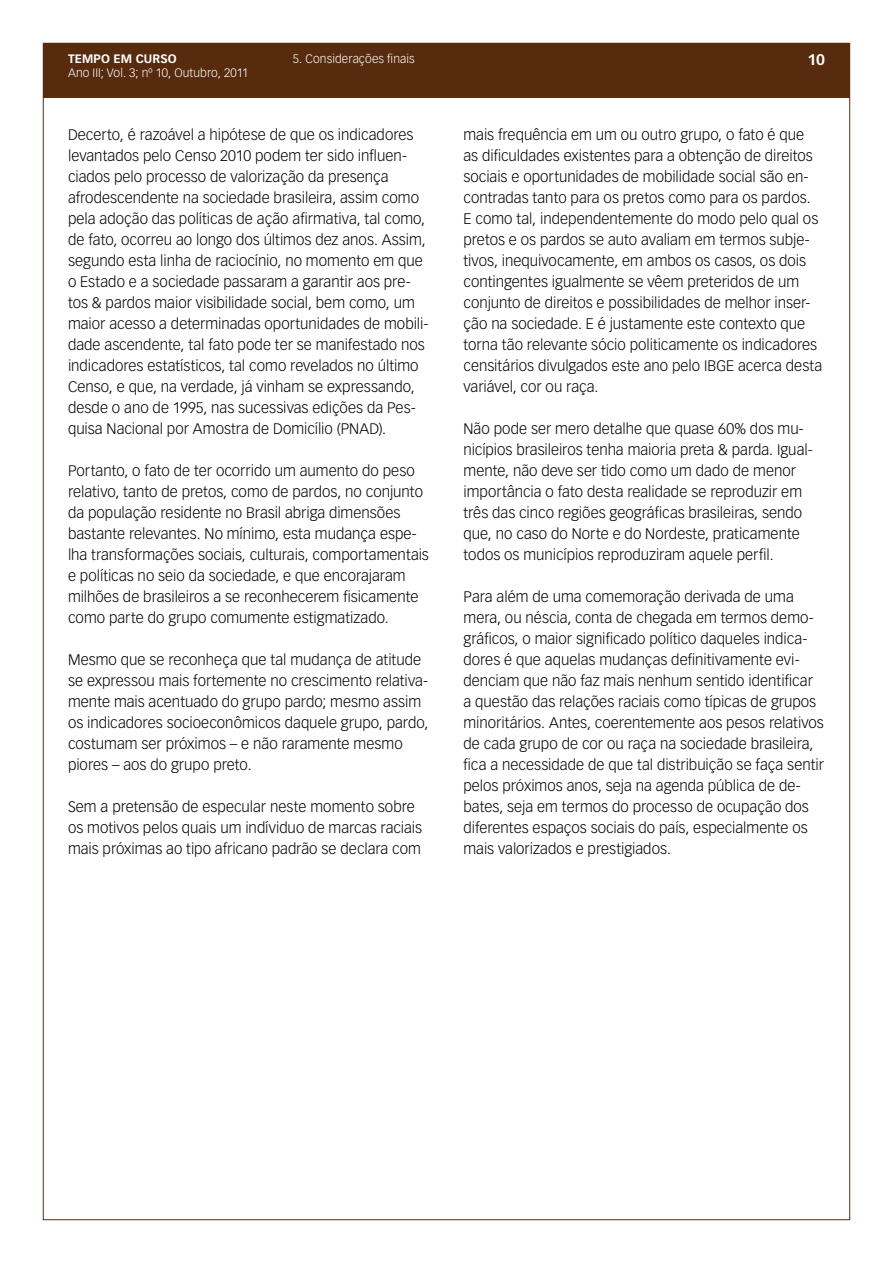
<style>
.page{position:relative;width:893px;height:1263px;background:#fff}
.page>*{position:absolute;margin:0;border:0;box-sizing:border-box;transform-origin:0 0}
.t1{font:300 15px/21px "Vectora LT Std";color:#000}
.t2{font:700 15px "Vectora LT Std";color:#fff}
.t3{font:300 12px "Vectora LT Std";letter-spacing:.01em;color:#fff}
.t4{font:700 12px "Vectora LT Std";letter-spacing:.01em;color:#fff}
</style>
<div class="page">
<div style="left:43px;top:43px;width:806px;height:55px;background:#572b0e"></div>
<p class="t3" style="left:293px;top:52px;width:123px">5. Considerações finais</p>
<p class="t4" style="left:68px;top:51px;width:110px">TEMPO EM CURSO</p>
<p class="t2" style="left:808px;top:51px;width:19px">10</p>
<p class="t3" style="left:68px;top:66px;width:182px">Ano III; Vol. 3; nº 10, Outubro, 2011</p>
<p class="t1" style="left:68px;top:124px;width:362px">Decerto, é razoável a hipótese de que os indicadores levantados pelo Censo 2010 podem ter sido influen&shy;ciados pelo processo de valorização da presença afrodescendente na sociedade brasileira, assim como pela adoção das políticas de ação afirmativa, tal como, de fato, ocorreu ao longo dos últimos dez anos. Assim, segundo esta linha de raciocínio, no momento em que o Estado e a sociedade passaram a garantir aos pre&shy;tos &amp; pardos maior visibilidade social, bem como, um maior acesso a determinadas oportunidades de mobili&shy;dade ascendente, tal fato pode ter se manifestado nos indicadores estatísticos, tal como revelados no último Censo, e que, na verdade, já vinham se expressando, desde o ano de 1995, nas sucessivas edições da Pes&shy;quisa Nacional por Amostra de Domicílio (PNAD).</p>
<p class="t1" style="left:68px;top:460px;width:362px">Portanto, o fato de ter ocorrido um aumento do peso relativo, tanto de pretos, como de pardos, no conjunto da população residente no Brasil abriga dimensões bastante relevantes. No mínimo, esta mudança espe&shy;lha transformações sociais, culturais, comportamentais e políticas no seio da sociedade, e que encorajaram milhões de brasileiros a se reconhecerem fisicamente como parte do grupo comumente estigmatizado.</p>
<p class="t1" style="left:68px;top:649px;width:362px">Mesmo que se reconheça que tal mudança de atitude se expressou mais fortemente no crescimento relativa&shy;mente mais acentuado do grupo pardo; mesmo assim os indicadores socioeconômicos daquele grupo, pardo, costumam ser próximos – e não raramente mesmo piores – aos do grupo preto.</p>
<p class="t1" style="left:68px;top:796px;width:355px">Sem a pretensão de especular neste momento sobre os motivos pelos quais um indíviduo de marcas raciais mais próximas ao tipo africano padrão se declara com</p>
<p class="t1" style="left:463px;top:124px;width:360px">mais frequência em um ou outro grupo, o fato é que as dificuldades existentes para a obtenção de direitos sociais e oportunidades de mobilidade social são en&shy;contradas tanto para os pretos como para os pardos.<br>E como tal, independentemente do modo pelo qual os pretos e os pardos se auto avaliam em termos subje&shy;tivos, inequivocamente, em ambos os casos, os dois contingentes igualmente se vêem preteridos de um conjunto de direitos e possibilidades de melhor inser&shy;ção na sociedade. E é justamente este contexto que torna tão relevante sócio politicamente os indicadores censitários divulgados este ano pelo IBGE acerca desta variável, cor ou raça.</p>
<p class="t1" style="left:463px;top:418px;width:351px">Não pode ser mero detalhe que quase 60% dos mu&shy;nicípios brasileiros tenha maioria preta &amp; parda. Igual&shy;mente, não deve ser tido como um dado de menor importância o fato desta realidade se reproduzir em três das cinco regiões geográficas brasileiras, sendo que, no caso do Norte e do Nordeste, praticamente todos os municípios reproduziram aquele perfil.</p>
<p class="t1" style="left:463px;top:586px;width:362px">Para além de uma comemoração derivada de uma mera, ou néscia, conta de chegada em termos demo&shy;gráficos, o maior significado político daqueles indica&shy;dores é que aquelas mudanças definitivamente evi&shy;denciam que não faz mais nenhum sentido identificar a questão das relações raciais como típicas de grupos minoritários. Antes, coerentemente aos pesos relativos de cada grupo de cor ou raça na sociedade brasileira, fica a necessidade de que tal distribuição se faça sentir pelos próximos anos, seja na agenda pública de de&shy;bates, seja em termos do processo de ocupação dos diferentes espaços sociais do país, especialmente os mais valorizados e prestigiados.</p>
</div>
